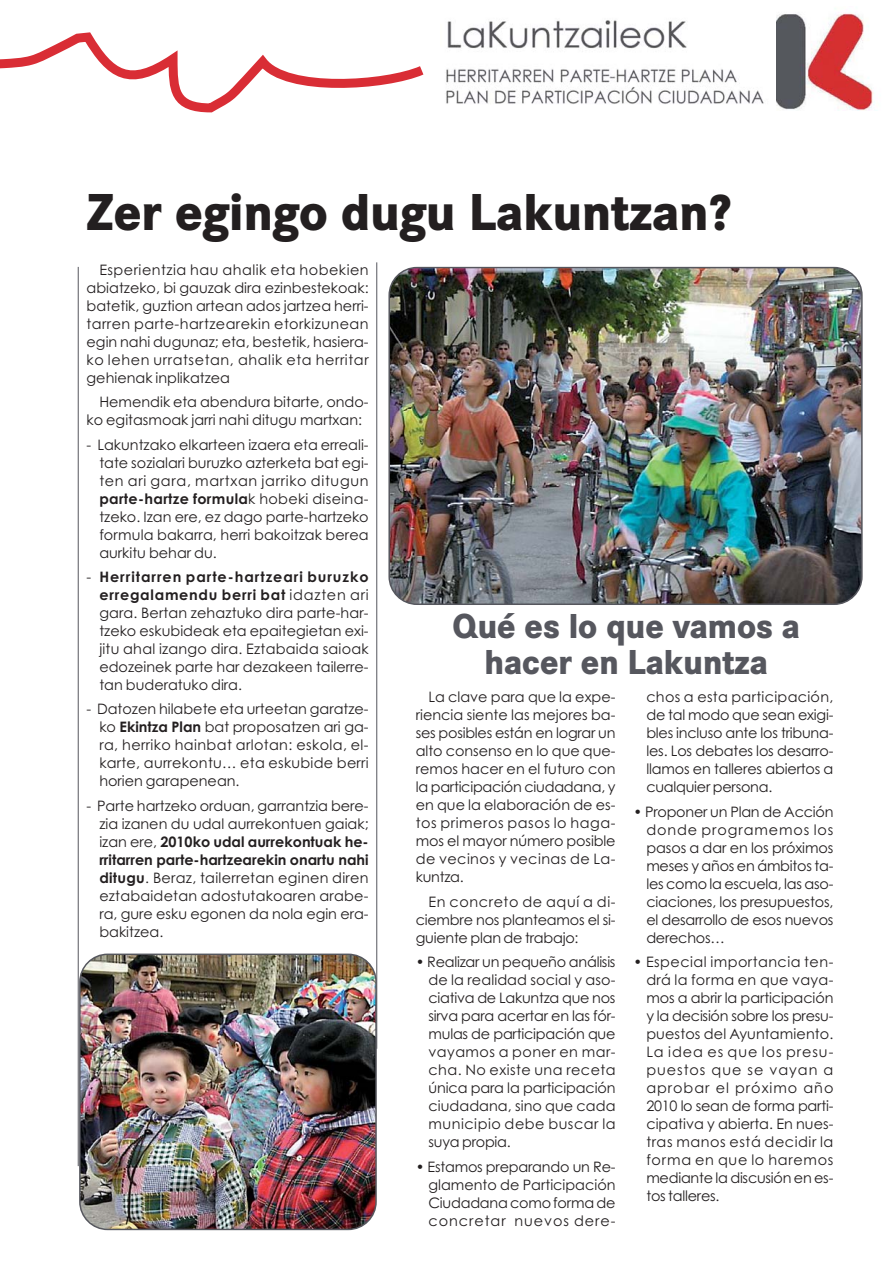
<style>
.page{position:relative;width:893px;height:1263px;background:#fff}
.page>*{position:absolute;margin:0;border:0;box-sizing:border-box;transform-origin:0 0}
.t1{font:800 54px "Corporate S";color:#231f20;scale:.9 1}
.t2{font:800 36px/36px "Corporate S";color:#56575e;text-align:center;scale:.9 1}
.t3{font:14.4px/18px "Century Gothic";color:#231f20;text-align:justify}
.s1{font-weight:700}
</style>
<div class="page">
<hr style="left:78px;top:267px;width:1px;height:899px;background:#56575e">
<img style="left:777px;top:8px;width:97px;height:103px">
<img style="left:446px;top:20px;width:318px;height:84px">
<svg style="left:0;top:32px;width:424px;height:81px"></svg>
<img style="left:388px;top:267px;width:474px;height:338px">
<hr style="left:376px;top:262px;width:1px;height:787px;background:#56575e">
<img style="left:79px;top:954px;width:298px;height:276px">
<h1 class="t1" style="left:87px;top:191px;width:718px">Zer egingo dugu Lakuntzan?</h1>
<p class="t3" style="left:87px;top:262px;width:283px;text-indent:13px">Esperientzia hau ahalik eta hobekien abiatzeko, bi gauzak dira ezinbestekoak: batetik, guztion artean ados jartzea herri&shy;tarren parte-hartzearekin etorkizunean egin nahi dugunaz; eta, bestetik, hasiera&shy;ko lehen urratsetan, ahalik eta herritar gehienak inplikatzea</p>
<p class="t3" style="left:87px;top:394px;width:283px;text-indent:13px">Hemendik eta abendura bitarte, ondo&shy;ko egitasmoak jarri nahi ditugu martxan:</p>
<p class="t3" style="left:99px;top:437px;width:271px;text-indent:-13px">- Lakuntzako elkarteen izaera eta erreali&shy;tate sozialari buruzko azterketa bat egi&shy;ten ari gara, martxan jarriko ditugun <span class="s1">parte-hartze formula</span>k hobeki diseina&shy;tzeko. Izan ere, ez dago parte-hartzeko formula bakarra, herri bakoitzak berea aurkitu behar du.</p>
<p class="t3" style="left:99px;top:569px;width:271px;text-indent:-13px">- <span class="s1">Herritarren parte-hartzeari buruzko erregalamendu berri bat</span> idazten ari gara. Bertan zehaztuko dira parte-har&shy;tzeko eskubideak eta epaitegietan exi&shy;jitu ahal izango dira. Eztabaida saioak edozeinek parte har dezakeen tailerre&shy;tan buderatuko dira.</p>
<p class="t3" style="left:99px;top:701px;width:271px;text-indent:-13px">- Datozen hilabete eta urteetan garatze&shy;ko <span class="s1">Ekintza Plan</span> bat proposatzen ari ga&shy;ra, herriko hainbat arlotan: eskola, el&shy;karte, aurrekontu… eta eskubide berri horien garapenean.</p>
<p class="t3" style="left:99px;top:798px;width:271px;text-indent:-13px">- Parte hartzeko orduan, garrantzia bere&shy;zia izanen du udal aurrekontuen gaiak; izan ere, <span class="s1">2010ko udal aurrekontuak he&shy;rritarren parte-hartzearekin onartu nahi ditugu</span>. Beraz, tailerretan eginen diren eztabaidetan adostutakoaren arabe&shy;ra, gure esku egonen da nola egin era&shy;bakitzea.</p>
<h2 class="t2" style="left:452px;top:610px;width:387px">Qué es lo que vamos a hacer en Lakuntza</h2>
<p class="t3" style="left:415px;top:690px;width:201px;text-indent:13px">La clave para que la expe&shy;riencia siente las mejores ba&shy;ses posibles están en lograr un alto consenso en lo que que&shy;remos hacer en el futuro con la participación ciudadana, y en que la elaboración de es&shy;tos primeros pasos lo haga&shy;mos el mayor número posible de vecinos y vecinas de La&shy;kuntza.</p>
<p class="t3" style="left:415px;top:894px;width:201px;text-indent:13px">En concreto de aquí a di&shy;ciembre nos planteamos el si&shy;guiente plan de trabajo:</p>
<p class="t3" style="left:428px;top:954px;width:189px;text-indent:-13px">• Realizar un pequeño análisis de la realidad social y aso&shy;ciativa de Lakuntza que nos sirva para acertar en las fór&shy;mulas de participación que vayamos a poner en mar&shy;cha. No existe una receta única para la participación ciudadana, sino que cada municipio debe buscar la suya propia.</p>
<p class="t3" style="left:428px;top:1159px;width:189px;text-indent:-13px">• Estamos preparando un Re&shy;glamento de Participación Ciudadana como forma de concretar nuevos dere-</p>
<p class="t3" style="left:646px;top:690px;width:189px">chos a esta participación, de tal modo que sean exigi&shy;bles incluso ante los tribuna&shy;les. Los debates los desarro&shy;llamos en talleres abiertos a cualquier persona.</p>
<p class="t3" style="left:646px;top:804px;width:189px;text-indent:-13px">• Proponer un Plan de Acción donde programemos los pasos a dar en los próximos meses y años en ámbitos ta&shy;les como la escuela, las aso&shy;ciaciones, los presupuestos, el desarrollo de esos nuevos derechos…</p>
<p class="t3" style="left:646px;top:954px;width:189px;text-indent:-13px">• Especial importancia ten&shy;drá la forma en que vaya&shy;mos a abrir la participación y la decisión sobre los presu&shy;puestos del Ayuntamiento.<br>La idea es que los presu&shy;puestos que se vayan a aprobar el próximo año 2010 lo sean de forma parti&shy;cipativa y abierta. En nues&shy;tras manos está decidir la forma en que lo haremos mediante la discusión en es&shy;tos talleres.</p>
</div>
